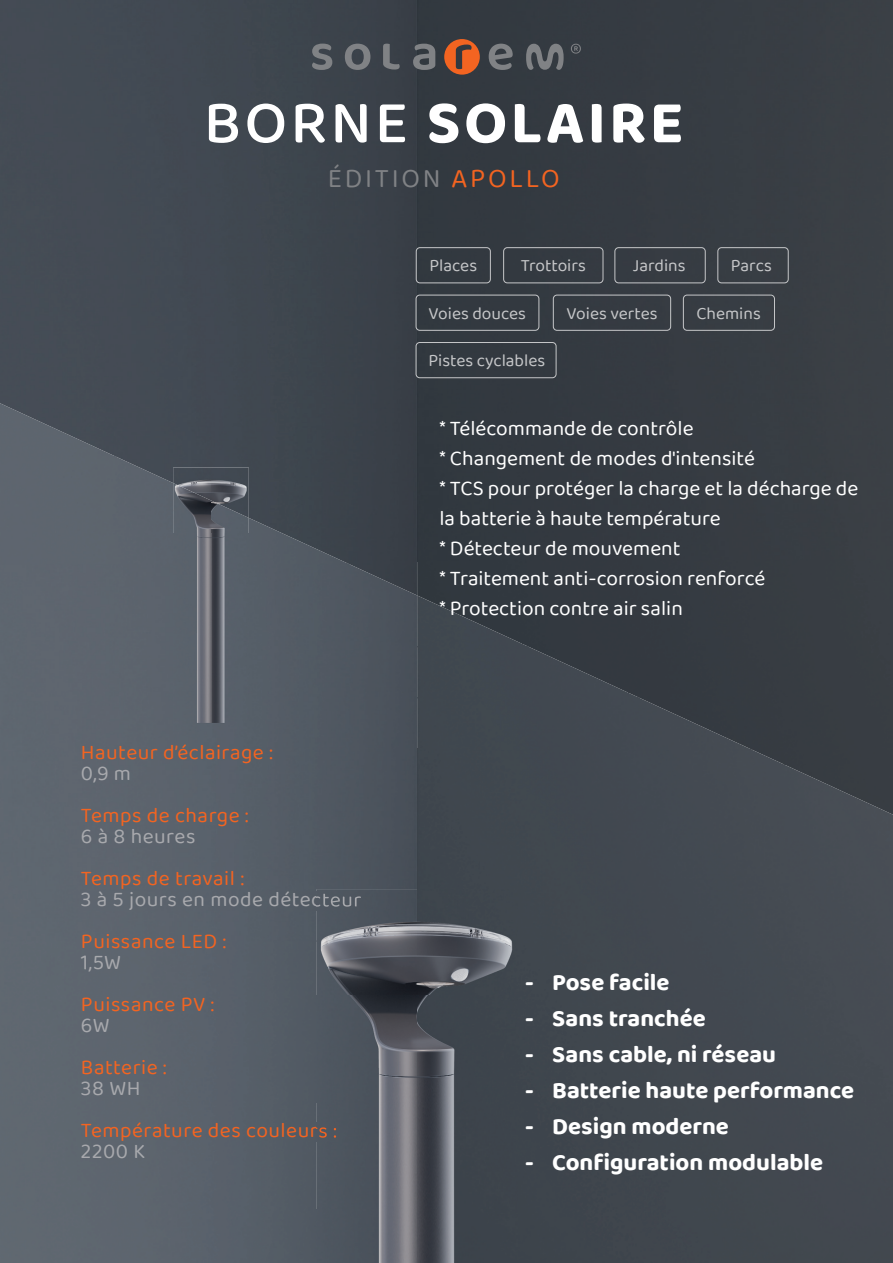
<style>
.page{position:relative;width:893px;height:1263px;background:#fff}
.page>*{position:absolute;margin:0;border:0;box-sizing:border-box;transform-origin:0 0}
.t1{font:700 62.1px "Baloo 2";letter-spacing:.05em;color:#fff}
.t2{font:27px "Baloo 2";letter-spacing:.1em;color:#808285}
.t3{font:700 24px "Baloo 2";color:#fff}
.t4{font:21px/30px "Baloo 2";color:#fff}
.t5{font:21px "Baloo 2";letter-spacing:.025em;color:#f36421}
.t6{font:21px "Baloo 2";letter-spacing:.025em;color:#a8a9ad}
.t7{font:17.4px "Baloo 2";color:#c6c7c9}
.s1{font-weight:500}
.s2{color:#f36421}
</style>
<div class="page">
<img style="left:0;top:595px;width:417px;height:345px">
<img style="left:0;top:940px;width:317px;height:323px">
<div style="left:82px;top:892px;width:235px;height:18px;background:#5a626c"></div>
<img style="left:81px;top:1123px;width:236px;height:18px">
<img style="left:0;top:0;width:417px;height:595px">
<div style="left:470px;top:750px;width:423px;height:513px;background:#424850"></div>
<div style="left:417px;top:698px;width:211px;height:52px;background:#414850"></div>
<div style="left:417px;top:647px;width:211px;height:51px;background:#40484f"></div>
<img style="left:417px;top:644px;width:105px;height:3px">
<div style="left:417px;top:749px;width:53px;height:140px;background:#3f464d"></div>
<div style="left:417px;top:0;width:476px;height:560px;background:#363b42"></div>
<img style="left:628px;top:560px;width:265px;height:205px">
<img style="left:782px;top:764px;width:111px;height:51px">
<img style="left:522px;top:560px;width:107px;height:133px">
<img style="left:417px;top:560px;width:106px;height:84px">
<div style="left:416px;top:247px;width:75px;height:36px;border:1px solid #c6c7c9;border-radius:4px"></div>
<div style="left:553px;top:295px;width:118px;height:36px;border:1px solid #c6c7c9;border-radius:4px"></div>
<div style="left:503px;top:247px;width:100px;height:36px;border:1px solid #c6c7c9;border-radius:4px"></div>
<div style="left:416px;top:295px;width:123px;height:36px;border:1px solid #c6c7c9;border-radius:4px"></div>
<div style="left:614px;top:247px;width:92px;height:36px;border:1px solid #c6c7c9;border-radius:4px"></div>
<div style="left:717px;top:247px;width:72px;height:36px;border:1px solid #c6c7c9;border-radius:4px"></div>
<div style="left:416px;top:342px;width:140px;height:36px;border:1px solid #c6c7c9;border-radius:4px"></div>
<div style="left:683px;top:295px;width:92px;height:36px;border:1px solid #c6c7c9;border-radius:4px"></div>
<svg style="left:571px;top:44px;width:10px;height:10px"></svg>
<svg style="left:345px;top:44px;width:25px;height:26px"></svg>
<svg style="left:413px;top:44px;width:22px;height:26px"></svg>
<svg style="left:312px;top:44px;width:20px;height:26px"></svg>
<svg style="left:383px;top:44px;width:17px;height:26px"></svg>
<svg style="left:489px;top:44px;width:24px;height:26px"></svg>
<svg style="left:444px;top:39px;width:36px;height:36px"></svg>
<svg style="left:526px;top:44px;width:38px;height:26px"></svg>
<img style="left:211px;top:518px;width:38px;height:219px">
<img style="left:173px;top:500px;width:38px;height:237px">
<img style="left:211px;top:467px;width:38px;height:51px">
<img style="left:173px;top:467px;width:38px;height:33px">
<img style="left:317px;top:889px;width:200px;height:374px">
<img style="left:317px;top:892px;width:44px;height:18px">
<img style="left:317px;top:1123px;width:20px;height:18px">
<h1 class="t1" style="left:204px;top:84px;width:481px"><span class="s1">BORNE</span> SOLAIRE</h1>
<p class="t2" style="left:328px;top:160px;width:234px">ÉDITION <span class="s2">APOLLO</span></p>
<p class="t7" style="left:521px;top:254px;width:67px">Trottoirs</p>
<p class="t7" style="left:429px;top:301px;width:99px">Voies douces</p>
<p class="t7" style="left:633px;top:254px;width:54px">Jardins</p>
<p class="t7" style="left:731px;top:254px;width:42px">Parcs</p>
<p class="t7" style="left:429px;top:254px;width:49px">Places</p>
<p class="t7" style="left:696px;top:301px;width:66px">Chemins</p>
<p class="t7" style="left:567px;top:301px;width:92px">Voies vertes</p>
<p class="t7" style="left:428px;top:349px;width:118px">Pistes cyclables</p>
<p class="t5" style="left:81px;top:738px;width:194px">Hauteur d’éclairage :</p>
<p class="t6" style="left:81px;top:759px;width:52px">0,9 m</p>
<p class="t5" style="left:81px;top:801px;width:169px">Temps de charge :</p>
<p class="t6" style="left:81px;top:822px;width:116px">6 à 8 heures</p>
<p class="t5" style="left:81px;top:864px;width:165px">Temps de travail :</p>
<p class="t6" style="left:81px;top:885px;width:282px">3 à 5 jours en mode détecteur</p>
<p class="t5" style="left:81px;top:927px;width:147px">Puissance LED :</p>
<p class="t6" style="left:81px;top:948px;width:42px">1,5W</p>
<p class="t5" style="left:81px;top:990px;width:135px">Puissance PV :</p>
<p class="t6" style="left:81px;top:1011px;width:30px">6W</p>
<p class="t5" style="left:81px;top:1053px;width:87px">Batterie :</p>
<p class="t6" style="left:81px;top:1074px;width:61px">38 WH</p>
<p class="t5" style="left:81px;top:1116px;width:257px">Température des couleurs :</p>
<p class="t6" style="left:81px;top:1137px;width:66px">2200 K</p>
<p class="t4" style="left:439px;top:414px;width:420px">* Télécommande de contrôle<br>* Changement de modes d'intensité<br>* TCS pour protéger la charge et la décharge de la batterie à haute température<br>* Détecteur de mouvement<br>* Traitement anti-corrosion renforcé<br>* Protection contre air salin</p>
<p class="t3" style="left:525px;top:967px;width:146px">- Pose facile</p>
<p class="t3" style="left:525px;top:1003px;width:182px">- Sans tranchée</p>
<p class="t3" style="left:525px;top:1039px;width:252px">- Sans cable, ni réseau</p>
<p class="t3" style="left:525px;top:1075px;width:330px">- Batterie haute performance</p>
<p class="t3" style="left:525px;top:1111px;width:205px">- Design moderne</p>
<p class="t3" style="left:525px;top:1147px;width:299px">- Configuration modulable</p>
</div>
